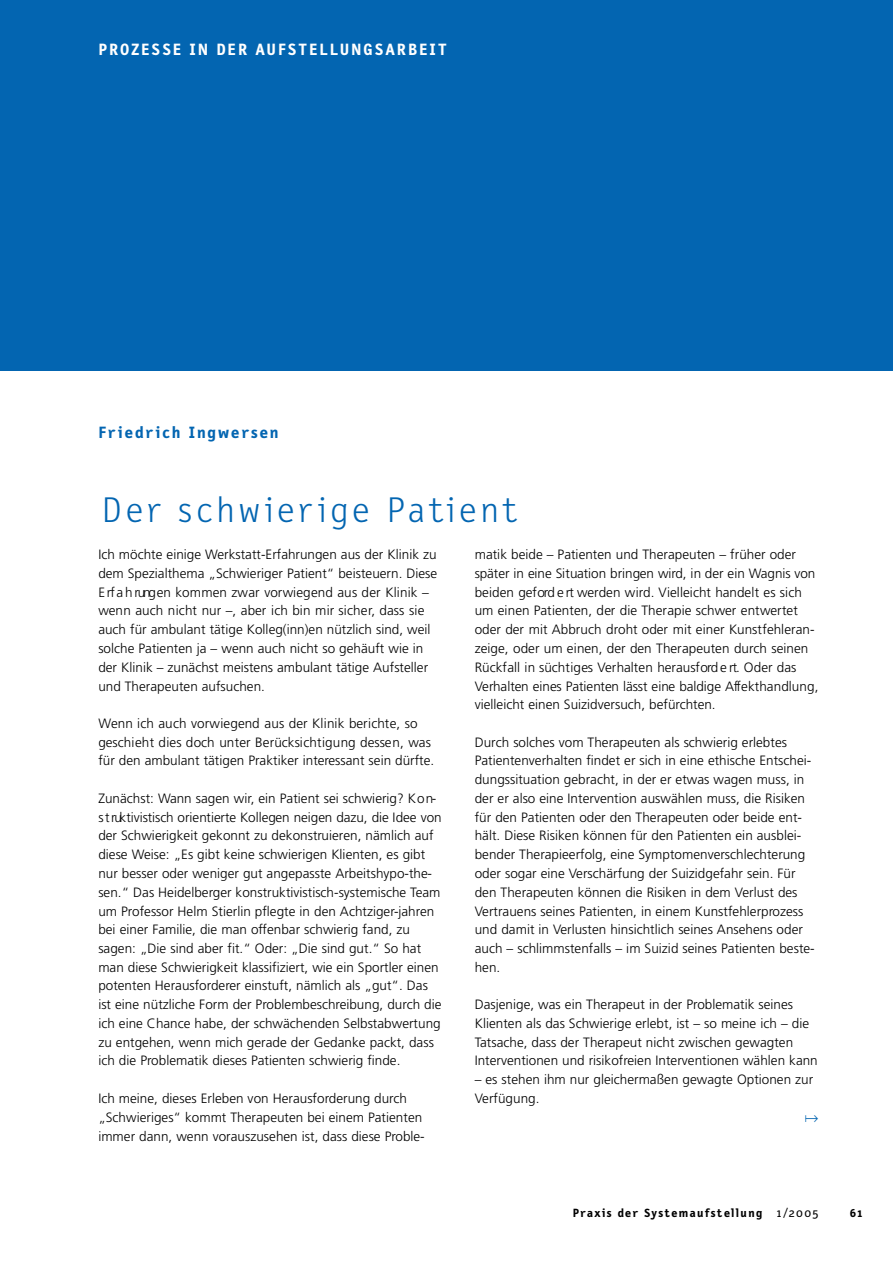
<style>
.page{position:relative;width:893px;height:1263px;background:#fff}
.page>*{position:absolute;margin:0;border:0;box-sizing:border-box;transform-origin:0 0}
.t1{font:300 36px "Letter Gothic Text";letter-spacing:.105em;color:#0365b1;scale:1.05 1}
.t2{font:700 16.5px "Letter Gothic Text";letter-spacing:.105em;color:#fff;scale:1.05 1}
.t3{font:700 16.5px "Letter Gothic Text";letter-spacing:.11em;color:#0365b1;scale:1.05 1}
.t4{font:300 13.5px/18.8px "Frutiger";color:#000}
.t5{font:13.5px "MT Extra";color:#0365b1}
.t6{font:700 12px "Letter Gothic Text";letter-spacing:.11em;color:#000;scale:1.05 1}
.s1{font-weight:400}
</style>
<div class="page">
<div style="left:0;top:0;width:892px;height:370px;background:#0365b1"></div>
<p class="t2" style="left:98px;top:43px;width:333px">P R OZESSE IN DER AU F S T E L LU N G S A R B E IT</p>
<p class="t3" style="left:98px;top:425px;width:173px">F ri ed rich Ingwer sen</p>
<h1 class="t1" style="left:102px;top:495px;width:396px">Der sc h wi erige Pati en t</h1>
<p class="t4" style="left:98px;top:546px;width:340px">Ich möchte einige Werkstatt-Erfahrungen aus der Klinik zu dem Spezialthema „Schwieriger Patient“ beisteuern. Diese E rf a h rungen kommen zwar vorwiegend aus der Klinik – wenn auch nicht nur –, aber ich bin mir sicher, dass sie auch für ambulant tätige Kolleg(inn)en nützlich sind, weil solche Patienten ja – wenn auch nicht so gehäuft wie in der Klinik – zunächst meistens ambulant tätige Aufsteller und Therapeuten aufsuchen.</p>
<p class="t4" style="left:98px;top:715px;width:337px">Wenn ich auch vorwiegend aus der Klinik berichte, so geschieht dies doch unter Berücksichtigung dessen, was für den ambulant tätigen Praktiker interessant sein dürfte.</p>
<p class="t4" style="left:98px;top:790px;width:345px">Zunächst: Wann sagen wir, ein Patient sei schwierig? K o n&shy;s t ruktivistisch orientierte Kollegen neigen dazu, die Idee von der Schwierigkeit gekonnt zu dekonstruieren, nämlich auf diese Weise: „Es gibt keine schwierigen Klienten, es gibt nur besser oder weniger gut angepasste Arbeitshypo-the&shy;sen.“ Das Heidelberger konstruktivistisch-systemische Team um Professor Helm Stierlin pflegte in den Achtziger-jahren bei einer Familie, die man offenbar schwierig fand, zu sagen: „Die sind aber fit.“ Oder: „Die sind gut.“ So hat man diese Schwierigkeit klassifiziert, wie ein Sportler einen potenten Herausforderer einstuft, nämlich als „gut“. Das ist eine nützliche Form der Problembeschreibung, durch die ich eine Chance habe, der schwächenden Selbstabwertung zu entgehen, wenn mich gerade der Gedanke packt, dass ich die Problematik dieses Patienten schwierig finde.</p>
<p class="t4" style="left:98px;top:1090px;width:328px">Ich meine, dieses Erleben von Herausforderung durch „Schwieriges“ kommt Therapeuten bei einem Patienten immer dann, wenn vorauszusehen ist, dass diese Proble-</p>
<p class="t4" style="left:474px;top:546px;width:345px">matik beide – Patienten und Therapeuten – früher oder später in eine Situation bringen wird, in der ein Wagnis von beiden geford e rt werden wird. Vielleicht handelt es sich um einen Patienten, der die Therapie schwer entwerte t oder der mit Abbruch droht oder mit einer Kunstfehleran&shy;zeige, oder um einen, der den Therapeuten durch seinen Rückfall in süchtiges Ve rhalten herausford e rt. Oder das<br>Ve rhalten eines Patienten lässt eine baldige Affe k th a n d lu n g , vielleicht einen Suizidversuch, befürchten.</p>
<p class="t4" style="left:474px;top:734px;width:341px">Durch solches vom Therapeuten als schwierig erlebtes Patientenverhalten findet er sich in eine ethische Entschei&shy;dungssituation gebracht, in der er etwas wagen muss, in der er also eine Intervention auswählen muss, die Risiken für den Patienten oder den Therapeuten oder beide ent&shy;hält. Diese Risiken können für den Patienten ein ausblei&shy;bender Therapieerfolg, eine Symptomenverschlechterung oder sogar eine Verschärfung der Suizidgefahr sein. Für den Therapeuten können die Risiken in dem Verlust des Vertrauens seines Patienten, in einem Kunstfehlerprozess und damit in Verlusten hinsichtlich seines Ansehens oder auch – schlimmstenfalls – im Suizid seines Patienten beste&shy;hen.</p>
<p class="t4" style="left:474px;top:996px;width:344px">Dasjenige, was ein Therapeut in der Problematik seines Klienten als das Schwierige erlebt, ist – so meine ich – die Tatsache, dass der Therapeut nicht zwischen gewagten Interventionen und risikofreien Interventionen wählen kann</p>
<p class="t4" style="left:474px;top:1071px;width:340px">– es stehen ihm nur gleichermaßen gewagte Optionen zur<br>Verfügung.</p>
<p class="t5" style="left:805px;top:1111px;width:15px">a</p>
<p class="t6" style="left:572px;top:1208px;width:235px">Praxis der System a u f stel l u n g <span class="s1">1/2 00 5</span></p>
<p class="t6" style="left:849px;top:1208px;width:13px">61</p>
</div>
